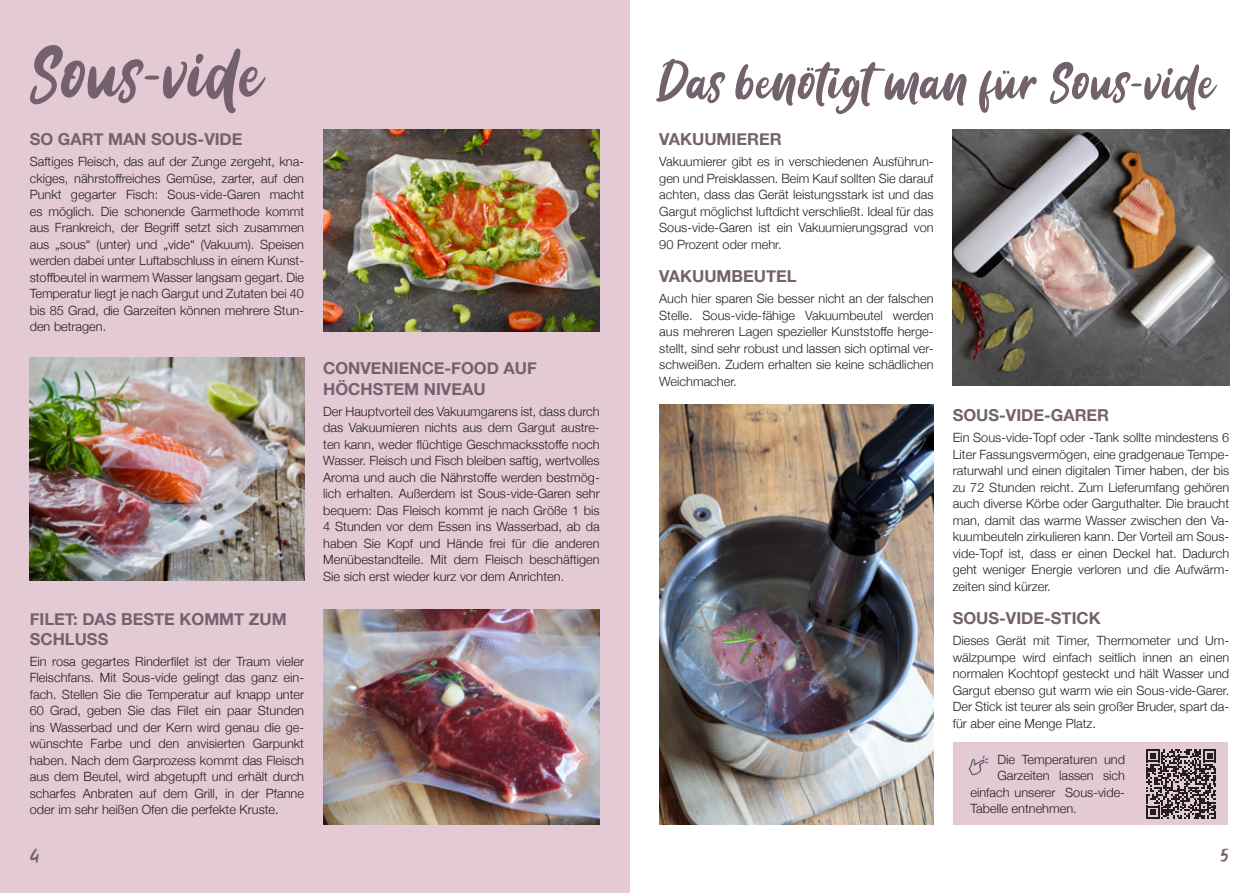
<style>
.page{position:relative;width:1259px;height:893px;background:#fff}
.page>*{position:absolute;margin:0;border:0;box-sizing:border-box;transform-origin:0 0}
.t1{font:82.5px "Kastoom Script";color:#73626b}
.t2{font:58.5px "Kastoom Script";color:#73626b}
.t3{font:22.5px "Kastoom Script";color:#73626b}
.t4{font:700 16.5px/21px "Helvetica Neue";color:#73626b}
.t5{font:300 12.75px/16.5px "Helvetica Neue";color:#231f20;text-align:justify}
</style>
<div class="page">
<div style="left:954px;top:743px;width:274px;height:82px;background:#e3cad5"></div>
<div style="left:0;top:0;width:629px;height:893px;background:#e3cad5"></div>
<img style="left:323px;top:610px;width:277px;height:215px">
<img style="left:952px;top:129px;width:277px;height:257px">
<img style="left:659px;top:404px;width:274px;height:421px">
<svg style="left:968px;top:755px;width:21px;height:21px"></svg>
<img style="left:323px;top:129px;width:277px;height:202px">
<img style="left:30px;top:358px;width:274px;height:223px">
<svg style="left:1146px;top:749px;width:70px;height:70px"></svg>
<h1 class="t1" style="left:30px;top:27px;width:236px">Sous-vide</h1>
<h2 class="t2" style="left:659px;top:49px;width:558px">Das benötigt man für Sous-vide</h2>
<p class="t4" style="left:30px;top:129px;width:214px">SO GART MAN SOUS-VIDE</p>
<p class="t5" style="left:30px;top:152px;width:276px">Saftiges Fleisch, das auf der Zunge zergeht, kna&shy;ckiges, nährstoffreiches Gemüse, zarter, auf den Punkt gegarter Fisch: Sous-vide-Garen macht es möglich. Die schonende Garmethode kommt aus Frankreich, der Begriff setzt sich zusammen aus „sous“ (unter) und „vide“ (Vakuum). Speisen werden dabei unter Luftabschluss in einem Kunst&shy;stoffbeutel in warmem Wasser langsam gegart. Die Temperatur liegt je nach Gargut und Zutaten bei 40 bis 85 Grad, die Garzeiten können mehrere Stun&shy;den betragen.</p>
<p class="t4" style="left:659px;top:129px;width:124px">VAKUUMIERER</p>
<p class="t5" style="left:659px;top:152px;width:276px">Vakuumierer gibt es in verschiedenen Ausführun&shy;gen und Preisklassen. Beim Kauf sollten Sie darauf achten, dass das Gerät leistungsstark ist und das Gargut möglichst luftdicht verschließt. Ideal für das Sous-vide-Garen ist ein Vakuumierungsgrad von 90 Prozent oder mehr.</p>
<p class="t4" style="left:659px;top:267px;width:139px">VAKUUMBEUTEL</p>
<p class="t5" style="left:659px;top:290px;width:276px">Auch hier sparen Sie besser nicht an der falschen Stelle. Sous-vide-fähige Vakuumbeutel werden aus mehreren Lagen spezieller Kunststoffe herge&shy;stellt, sind sehr robust und lassen sich optimal ver&shy;schweißen. Zudem erhalten sie keine schädlichen Weichmacher.</p>
<p class="t4" style="left:323px;top:358px;width:215px">CONVENIENCE-FOOD AUF<br>HÖCHSTEM NIVEAU</p>
<p class="t5" style="left:323px;top:402px;width:278px">Der Hauptvorteil des Vakuumgarens ist, dass durch das Vakuumieren nichts aus dem Gargut austre&shy;ten kann, weder flüchtige Geschmacksstoffe noch Wasser. Fleisch und Fisch bleiben saftig, wertvolles Aroma und auch die Nährstoffe werden bestmög&shy;lich erhalten. Außerdem ist Sous-vide-Garen sehr bequem: Das Fleisch kommt je nach Größe 1 bis 4 Stunden vor dem Essen ins Wasserbad, ab da haben Sie Kopf und Hände frei für die anderen Menübestandteile. Mit dem Fleisch beschäftigen Sie sich erst wieder kurz vor dem Anrichten.</p>
<p class="t4" style="left:952px;top:405px;width:158px">SOUS-VIDE-GARER</p>
<p class="t5" style="left:952px;top:428px;width:278px">Ein Sous-vide-Topf oder -Tank sollte mindestens 6<br>Liter Fassungsvermögen, eine gradgenaue Tempe&shy;raturwahl und einen digitalen Timer haben, der bis zu 72 Stunden reicht. Zum Lieferumfang gehören auch diverse Körbe oder Garguthalter. Die braucht man, damit das warme Wasser zwischen den Va&shy;kuumbeuteln zirkulieren kann. Der Vorteil am Sous&shy;vide-Topf ist, dass er einen Deckel hat. Dadurch geht weniger Energie verloren und die Aufwärm&shy;zeiten sind kürzer.</p>
<p class="t4" style="left:952px;top:608px;width:149px">SOUS-VIDE-STICK</p>
<p class="t5" style="left:952px;top:632px;width:278px">Dieses Gerät mit Timer, Thermometer und Um&shy;wälzpumpe wird einfach seitlich innen an einen normalen Kochtopf gesteckt und hält Wasser und Gargut ebenso gut warm wie ein Sous-vide-Garer.<br>Der Stick ist teurer als sein großer Bruder, spart da&shy;für aber eine Menge Platz.</p>
<p class="t5" style="left:997px;top:750px;width:129px">Die Temperaturen und</p>
<p class="t5" style="left:997px;top:767px;width:129px">Garzeiten lassen sich</p>
<p class="t5" style="left:970px;top:783px;width:156px">einfach unserer Sous-vide-</p>
<p class="t5" style="left:970px;top:800px;width:108px">Tabelle entnehmen.</p>
<p class="t4" style="left:30px;top:610px;width:258px;line-height:19.8px">FILET: DAS BESTE KOMMT ZUM<br>SCHLUSS</p>
<p class="t5" style="left:30px;top:652px;width:276px">Ein rosa gegartes Rinderfilet ist der Traum vieler Fleischfans. Mit Sous-vide gelingt das ganz ein&shy;fach. Stellen Sie die Temperatur auf knapp unter 60 Grad, geben Sie das Filet ein paar Stunden ins Wasserbad und der Kern wird genau die ge&shy;wünschte Farbe und den anvisierten Garpunkt haben. Nach dem Garprozess kommt das Fleisch aus dem Beutel, wird abgetupft und erhält durch scharfes Anbraten auf dem Grill, in der Pfanne oder im sehr heißen Ofen die perfekte Kruste.</p>
<h3 class="t3" style="left:30px;top:842px;width:12px">4</h3>
<h3 class="t3" style="left:1220px;top:842px;width:10px">5</h3>
</div>
